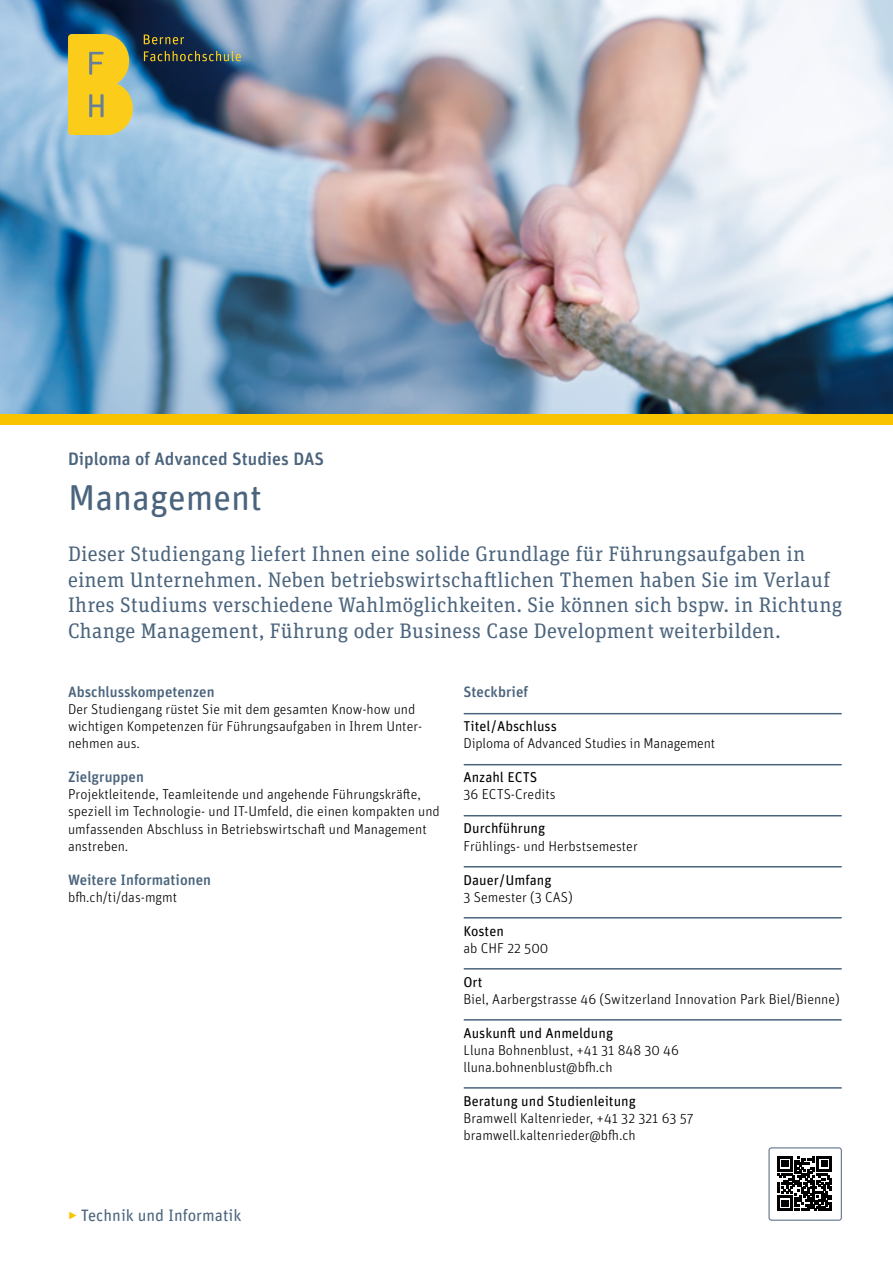
<style>
.page{position:relative;width:893px;height:1263px;background:#fff}
.page>*{position:absolute;margin:0;border:0;box-sizing:border-box;transform-origin:0 0}
.t1{font:36px "Unit Rounded Pro";color:#4b647d}
.t2{font:21px/25.5px "Unit Slab Pro";letter-spacing:.01em;color:#4b647d}
.t3{font:500 18px "Unit Rounded Pro";color:#4b647d}
.t4{font:16.5px "Unit Rounded Pro";color:#4b647d}
.t5{font:500 15px "Unit Rounded Pro";color:#4b647d}
.t6{font:300 14.25px/17px "Unit Rounded Pro";color:#000}
.t7{font:14.25px "Unit Rounded Pro";color:#000}
.s1{font-weight:300;color:#fac300}
</style>
<div class="page">
<img style="left:0;top:0;width:893px;height:415px">
<hr style="left:464px;top:713px;width:377px;height:1px;background:#4b647d">
<hr style="left:464px;top:764px;width:377px;height:1px;background:#4b647d">
<hr style="left:464px;top:815px;width:377px;height:1px;background:#4b647d">
<hr style="left:464px;top:866px;width:377px;height:1px;background:#4b647d">
<hr style="left:464px;top:917px;width:377px;height:1px;background:#4b647d">
<hr style="left:464px;top:968px;width:377px;height:1px;background:#4b647d">
<hr style="left:464px;top:1019px;width:377px;height:1px;background:#4b647d">
<hr style="left:464px;top:1087px;width:377px;height:2px;background:#4b647d">
<div style="left:0;top:415px;width:893px;height:10px;background:#fac300"></div>
<svg style="left:777px;top:1156px;width:55px;height:55px"></svg>
<div style="left:768px;top:1147px;width:74px;height:74px;border:1px solid #697d91;border-radius:3px"></div>
<svg style="left:68px;top:34px;width:65px;height:101px;background:#e4c431"></svg>
<svg style="left:144px;top:35px;width:40px;height:9px"></svg>
<svg style="left:144px;top:51px;width:97px;height:10px"></svg>
<p class="t3" style="left:68px;top:446px;width:258px">Diploma of Advanced Studies DAS</p>
<h1 class="t1" style="left:68px;top:473px;width:195px">Management</h1>
<p class="t2" style="left:68px;top:541px;width:775px">Dieser Studiengang liefert Ihnen eine solide Grundlage für Führungsaufgaben in einem Unternehmen. Neben betriebswirtschaftlichen Themen haben Sie im Verlauf Ihres Studiums verschiedene Wahlmöglichkeiten. Sie können sich bspw. in Richtung Change Management, Führung oder Business Case Development weiterbilden.</p>
<p class="t5" style="left:68px;top:682px;width:148px">Abschlusskompetenzen</p>
<p class="t6" style="left:68px;top:701px;width:356px">Der Studiengang rüstet Sie mit dem gesamten Know-how und wichtigen Kompetenzen für Führungsaufgaben in Ihrem Unter&shy;nehmen aus.</p>
<p class="t5" style="left:68px;top:767px;width:77px">Zielgruppen</p>
<p class="t6" style="left:68px;top:786px;width:373px">Projektleitende, Teamleitende und angehende Führungskräfte, speziell im Technologie- und IT-Umfeld, die einen kompakten und umfassenden Abschluss in Betriebswirtschaft und Management anstreben.</p>
<p class="t5" style="left:68px;top:869px;width:144px">Weitere Informationen</p>
<p class="t6" style="left:68px;top:888px;width:111px">bfh.ch/ti/das-mgmt</p>
<p class="t5" style="left:463px;top:682px;width:66px">Steckbrief</p>
<p class="t7" style="left:463px;top:717px;width:95px">Titel/Abschluss</p>
<p class="t6" style="left:463px;top:735px;width:253px">Diploma of Advanced Studies in Management</p>
<p class="t7" style="left:463px;top:768px;width:75px">Anzahl ECTS</p>
<p class="t6" style="left:463px;top:786px;width:94px">36 ECTS-Credits</p>
<p class="t7" style="left:463px;top:819px;width:83px">Durchführung</p>
<p class="t6" style="left:463px;top:837px;width:176px">Frühlings- und Herbstsemester</p>
<p class="t7" style="left:463px;top:870px;width:90px">Dauer/Umfang</p>
<p class="t6" style="left:463px;top:888px;width:111px">3 Semester (3 CAS)</p>
<p class="t7" style="left:463px;top:921px;width:42px">Kosten</p>
<p class="t6" style="left:463px;top:939px;width:86px">ab CHF 22 500</p>
<p class="t7" style="left:463px;top:972px;width:21px">Ort</p>
<p class="t6" style="left:463px;top:990px;width:378px">Biel, Aarbergstrasse 46 (Switzerland Innovation Park Biel/Bienne)</p>
<p class="t7" style="left:463px;top:1023px;width:151px">Auskunft und Anmeldung</p>
<p class="t6" style="left:463px;top:1041px;width:217px">Lluna Bohnenblust, +41 31 848 30 46 lluna.bohnenblust@bfh.ch</p>
<p class="t7" style="left:463px;top:1091px;width:174px">Beratung und Studienleitung</p>
<p class="t6" style="left:463px;top:1109px;width:232px">Bramwell Kaltenrieder, +41 32 321 63 57 bramwell.kaltenrieder@bfh.ch</p>
<p class="t4" style="left:68px;top:1204px;width:175px"><span class="s1">‣</span> Technik und Informatik</p>
</div>
